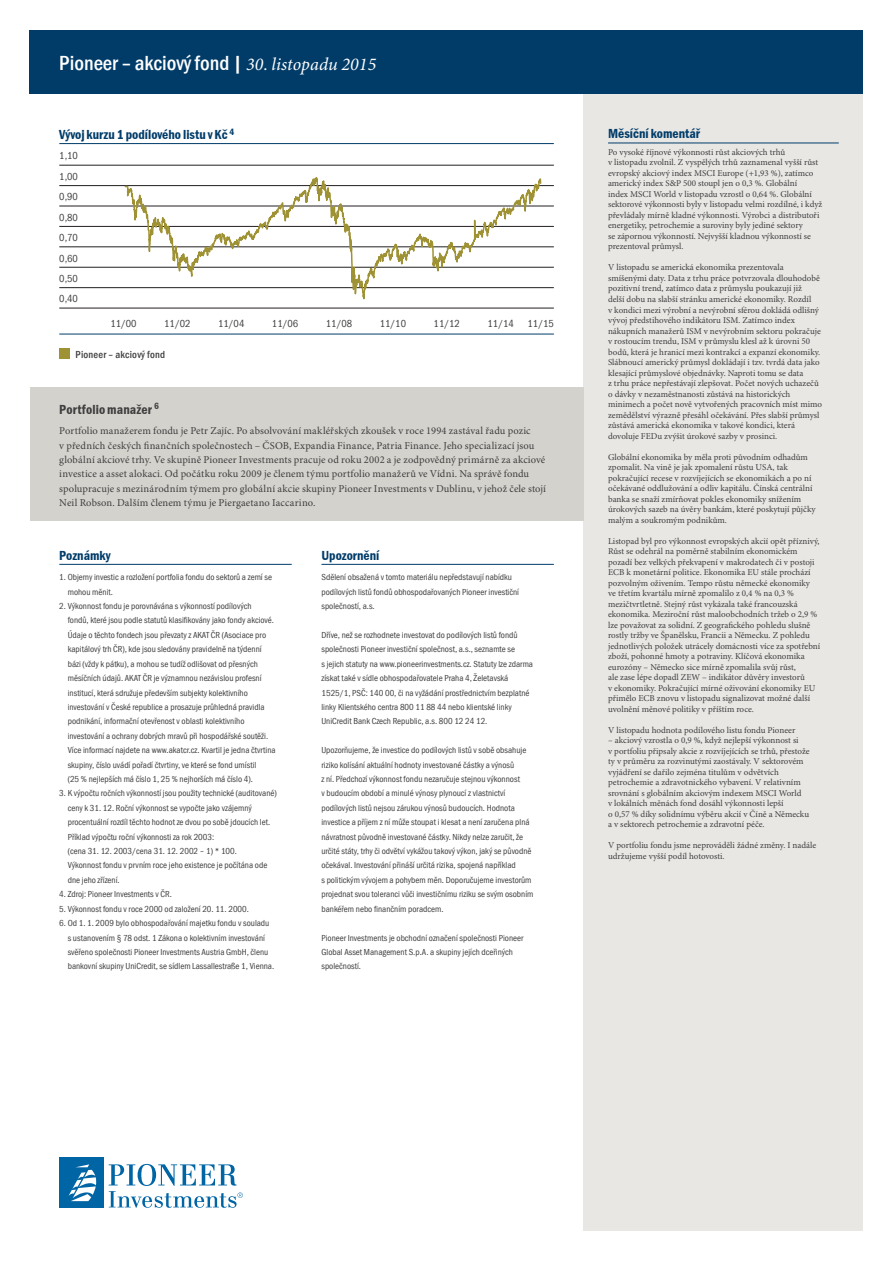
<style>
.page{position:relative;width:893px;height:1263px;background:#fff}
.page>*{position:absolute;margin:0;border:0;box-sizing:border-box;transform-origin:0 0}
.t1{font:500 condensed 21px "PI Franklin Gothic";color:#fff}
.t2{font:600 condensed 13.5px "PI Franklin Gothic";color:#013c69}
.t3{font:600 condensed 13.5px "PI Franklin Gothic";letter-spacing:.01em;color:#3e3e3f}
.t4{font:10.5px/14.4px "PI Minion";letter-spacing:.01em;color:#3e3e3f}
.t5{font:condensed 10.5px/20.4px "PI Franklin Gothic";letter-spacing:.005em;color:#3e3e3f;text-align:justify}
.t6{font:500 condensed 10.5px "PI Franklin Gothic";letter-spacing:.02em;color:#3e3e3f}
.t7{font:9px/10.5px "PI Minion";color:#3e3e3f}
.t8{font:condensed 9px/14.4px "PI Franklin Gothic";color:#3e3e3f}
.s1{font-family:"PI Minion";font-weight:400;font-style:italic;font-stretch:normal;font-size:18px}
</style>
<div class="page">
<div style="left:584px;top:91px;width:279px;height:1140px;background:#e8e7e4"></div>
<div style="left:30px;top:30px;width:833px;height:64px;background:#013c69"></div>
<hr style="left:608px;top:143px;width:231px;height:1px;background:#013c69">
<div style="left:59px;top:1157px;width:44px;height:50px;background:#0065a4"></div>
<svg style="left:109px;top:1164px;width:134px;height:44px"></svg>
<svg style="left:69px;top:1164px;width:27px;height:37px"></svg>
<hr style="left:59px;top:143px;width:495px;height:1px;background:#013c69">
<hr style="left:59px;top:165px;width:495px;height:1px;background:#231f20">
<hr style="left:59px;top:185px;width:495px;height:1px;background:#231f20">
<hr style="left:59px;top:206px;width:495px;height:1px;background:#231f20">
<hr style="left:59px;top:226px;width:495px;height:1px;background:#231f20">
<hr style="left:59px;top:247px;width:495px;height:1px;background:#231f20">
<hr style="left:59px;top:267px;width:495px;height:1px;background:#231f20">
<hr style="left:59px;top:287px;width:495px;height:1px;background:#231f20">
<hr style="left:59px;top:308px;width:495px;height:1px;background:#231f20">
<hr style="left:59px;top:334px;width:495px;height:1px;background:#013c69">
<div style="left:59px;top:348px;width:11px;height:11px;background:#9f9234"></div>
<hr style="left:321px;top:564px;width:233px;height:1px;background:#013c69">
<hr style="left:59px;top:564px;width:233px;height:1px;background:#013c69">
<div style="left:30px;top:387px;width:554px;height:134px;background:#d4d2cd"></div>
<svg style="left:124px;top:143px;width:418px;height:192px"></svg>
<h1 class="t1" style="left:59px;top:49px;width:318px">Pioneer – akciový fond | <span class="s1">30. listopadu 2015</span></h1>
<h2 class="t2" style="left:59px;top:126px;width:176px">Vývoj kurzu 1 podílového listu v Kč <sup>4</sup></h2>
<p class="t5" style="left:59px;top:146px;width:20px">1,10<br>1,00<br>0,90<br>0,80<br>0,70<br>0,60<br>0,50<br>0,40</p>
<p class="t5" style="left:110px;top:313px;width:28px">11/00</p>
<p class="t5" style="left:164px;top:313px;width:28px">11/02</p>
<p class="t5" style="left:218px;top:313px;width:28px">11/04</p>
<p class="t5" style="left:272px;top:313px;width:28px">11/06</p>
<p class="t5" style="left:326px;top:313px;width:28px">11/08</p>
<p class="t5" style="left:380px;top:313px;width:28px">11/10</p>
<p class="t5" style="left:434px;top:313px;width:28px">11/12</p>
<p class="t5" style="left:487px;top:313px;width:28px">11/14</p>
<p class="t5" style="left:528px;top:313px;width:28px">11/15</p>
<p class="t6" style="left:76px;top:347px;width:91px">Pioneer – akciový fond</p>
<h2 class="t3" style="left:59px;top:401px;width:101px">Portfolio manažer <sup>6</sup></h2>
<p class="t4" style="left:59px;top:424px;width:488px">Portfolio manažerem fondu je Petr Zajíc. Po absolvování makléřských zkoušek v roce 1994 zastával řadu pozic<br>v předních českých finančních společnostech – ČSOB, Expandia Finance, Patria Finance. Jeho specializací jsou globální akciové trhy. Ve skupině Pioneer Investments pracuje od roku 2002 a je zodpovědný primárně za akciové investice a asset alokaci. Od počátku roku 2009 je členem týmu portfolio manažerů ve Vídni. Na správě fondu spolupracuje s mezinárodním týmem pro globální akcie skupiny Pioneer Investments v Dublinu, v jehož čele stojí Neil Robson. Dalším členem týmu je Piergaetano Iaccarino.</p>
<h2 class="t2" style="left:59px;top:547px;width:53px">Poznámky</h2>
<p class="t8" style="left:68px;top:570px;width:206px;text-indent:-8px">1. Objemy investic a rozložení portfolia fondu do sektorů a zemí se mohou měnit.</p>
<p class="t8" style="left:68px;top:599px;width:209px;text-indent:-8px">2. Výkonnost fondu je porovnávána s výkonností podílových<br>fondů, které jsou podle statutů klasifikovány jako fondy akciové.<br>Údaje o těchto fondech jsou převzaty z AKAT ČR (Asociace pro kapitálový trh ČR), kde jsou sledovány pravidelně na týdenní bázi (vždy k pátku), a mohou se tudíž odlišovat od přesných měsíčních údajů. AKAT ČR je významnou nezávislou profesní institucí, která sdružuje především subjekty kolektivního investování v České republice a prosazuje průhledná pravidla podnikání, informační otevřenost v oblasti kolektivního investování a ochrany dobrých mravů při hospodářské soutěži.<br>Více informací najdete na www.akatcr.cz. Kvartil je jedna čtvrtina skupiny, číslo uvádí pořadí čtvrtiny, ve které se fond umístil<br>(25 % nejlepších má číslo 1, 25 % nejhorších má číslo 4).</p>
<p class="t8" style="left:68px;top:786px;width:211px;text-indent:-8px">3. K výpočtu ročních výkonností jsou použity technické (auditované) ceny k 31. 12. Roční výkonnost se vypočte jako vzájemný procentuální rozdíl těchto hodnot ze dvou po sobě jdoucích let.<br>Příklad výpočtu roční výkonnosti za rok 2003:<br>(cena 31. 12. 2003/cena 31. 12. 2002 – 1) * 100.<br>Výkonnost fondu v prvním roce jeho existence je počítána ode dne jeho zřízení.</p>
<p class="t8" style="left:59px;top:887px;width:114px">4. Zdroj: Pioneer Investments v ČR.</p>
<p class="t8" style="left:59px;top:902px;width:191px">5. Výkonnost fondu v roce 2000 od založení 20. 11. 2000.</p>
<p class="t8" style="left:68px;top:916px;width:208px;text-indent:-8px">6. Od 1. 1. 2009 bylo obhospodařování majetku fondu v souladu s ustanovením § 78 odst. 1 Zákona o kolektivním investování svěřeno společnosti Pioneer Investments Austria GmbH, členu bankovní skupiny UniCredit, se sídlem Lassallestraße 1, Vienna.</p>
<h2 class="t2" style="left:321px;top:547px;width:59px">Upozornění</h2>
<p class="t8" style="left:321px;top:570px;width:199px">Sdělení obsažená v tomto materiálu nepředstavují nabídku podílových listů fondů obhospodařovaných Pioneer investiční společností, a.s.</p>
<p class="t8" style="left:321px;top:628px;width:213px">Dříve, než se rozhodnete investovat do podílových listů fondů společnosti Pioneer investiční společnost, a.s., seznamte se<br>s jejich statuty na www.pioneerinvestments.cz. Statuty lze zdarma získat také v sídle obhospodařovatele Praha 4, Želetavská 1525/1, PSČ: 140 00, či na vyžádání prostřednictvím bezplatné linky Klientského centra 800 11 88 44 nebo klientské linky UniCredit Bank Czech Republic, a.s. 800 12 24 12.</p>
<p class="t8" style="left:321px;top:743px;width:214px">Upozorňujeme, že investice do podílových listů v sobě obsahuje riziko kolísání aktuální hodnoty investované částky a výnosů<br>z ní. Předchozí výkonnost fondu nezaručuje stejnou výkonnost<br>v budoucím období a minulé výnosy plynoucí z vlastnictví podílových listů nejsou zárukou výnosů budoucích. Hodnota investice a příjem z ní může stoupat i klesat a není zaručena plná návratnost původně investované částky. Nikdy nelze zaručit, že určité státy, trhy či odvětví vykážou takový výkon, jaký se původně očekával. Investování přináší určitá rizika, spojená například<br>s politickým vývojem a pohybem měn. Doporučujeme investorům projednat svou toleranci vůči investičnímu riziku se svým osobním bankéřem nebo finančním poradcem.</p>
<p class="t8" style="left:321px;top:930px;width:203px">Pioneer Investments je obchodní označení společnosti Pioneer<br>Global Asset Management S.p.A. a skupiny jejích dceřiných společností.</p>
<h2 class="t2" style="left:608px;top:126px;width:93px">Měsíční komentář</h2>
<p class="t7" style="left:608px;top:147px;width:216px">Po vysoké říjnové výkonnosti růst akciových trhů<br>v listopadu zvolnil. Z vyspělých trhů zaznamenal vyšší růst evropský akciový index MSCI Europe (+1,93 %), zatímco americký index S&amp;P 500 stoupl jen o 0,3 %. Globální<br>index MSCI World v listopadu vzrostl o 0,64 %. Globální sektorové výkonnosti byly v listopadu velmi rozdílné, i když převládaly mírně kladné výkonnosti. Výrobci a distributoři energetiky, petrochemie a suroviny byly jediné sektory<br>se zápornou výkonností. Nejvyšší kladnou výkonností se prezentoval průmysl.</p>
<p class="t7" style="left:608px;top:263px;width:215px">V listopadu se americká ekonomika prezentovala smíšenými daty. Data z trhu práce potvrzovala dlouhodobě pozitivní trend, zatímco data z průmyslu poukazují již<br>delší dobu na slabší stránku americké ekonomiky. Rozdíl<br>v kondici mezi výrobní a nevýrobní sférou dokládá odlišný vývoj předstihového indikátoru ISM. Zatímco index nákupních manažerů ISM v nevýrobním sektoru pokračuje v rostoucím trendu, ISM v průmyslu klesl až k úrovni 50 bodů, která je hranicí mezi kontrakcí a expanzí ekonomiky.<br>Slábnoucí americký průmysl dokládají i tzv. tvrdá data jako klesající průmyslové objednávky. Naproti tomu se data<br>z trhu práce nepřestávají zlepšovat. Počet nových uchazečů o dávky v nezaměstnanosti zůstává na historických minimech a počet nově vytvořených pracovních míst mimo zemědělství výrazně přesáhl očekávání. Přes slabší průmysl zůstává americká ekonomika v takové kondici, která dovoluje FEDu zvýšit úrokové sazby v prosinci.</p>
<p class="t7" style="left:608px;top:452px;width:209px">Globální ekonomika by měla proti původním odhadům zpomalit. Na vině je jak zpomalení růstu USA, tak pokračující recese v rozvíjejících se ekonomikách a po ní očekávané oddlužování a odliv kapitálu. Čínská centrální banka se snaží zmírňovat pokles ekonomiky snížením úrokových sazeb na úvěry bankám, které poskytují půjčky malým a soukromým podnikům.</p>
<p class="t7" style="left:608px;top:536px;width:214px">Listopad byl pro výkonnost evropských akcií opět příznivý, Růst se odehrál na poměrně stabilním ekonomickém pozadí bez velkých překvapení v makrodatech či v postoji ECB k monetární politice. Ekonomika EU stále prochází pozvolným oživením. Tempo růstu německé ekonomiky ve třetím kvartálu mírně zpomalilo z 0,4 % na 0,3 % mezičtvrtletně. Stejný růst vykázala také francouzská ekonomika. Meziroční růst maloobchodních tržeb o 2,9 % lze považovat za solidní. Z geografického pohledu slušně rostly tržby ve Španělsku, Francii a Německu. Z pohledu jednotlivých položek utrácely domácnosti více za spotřební zboží, pohonné hmoty a potraviny. Klíčová ekonomika eurozóny – Německo sice mírně zpomalila svůj růst,<br>ale zase lépe dopadl ZEW – indikátor důvěry investorů<br>v ekonomiky. Pokračující mírné oživování ekonomiky EU přimělo ECB znovu v listopadu signalizovat možné další uvolnění měnové politiky v příštím roce.</p>
<p class="t7" style="left:608px;top:725px;width:189px">V listopadu hodnota podílového listu fondu Pioneer</p>
<p class="t7" style="left:608px;top:735px;width:203px">– akciový vzrostla o 0,9 %, když nejlepší výkonnost si<br>v portfoliu připsaly akcie z rozvíjejících se trhů, přestože ty v průměru za rozvinutými zaostávaly. V sektorovém vyjádření se dařilo zejména titulům v odvětvích petrochemie a zdravotnického vybavení. V relativním srovnání s globálním akciovým indexem MSCI World<br>v lokálních měnách fond dosáhl výkonnosti lepší<br>o 0,57 % díky solidnímu výběru akcií v Číně a Německu a v sektorech petrochemie a zdravotní péče.</p>
<p class="t7" style="left:608px;top:840px;width:210px">V portfoliu fondu jsme neprováděli žádné změny. I nadále udržujeme vyšší podíl hotovosti.</p>
</div>
